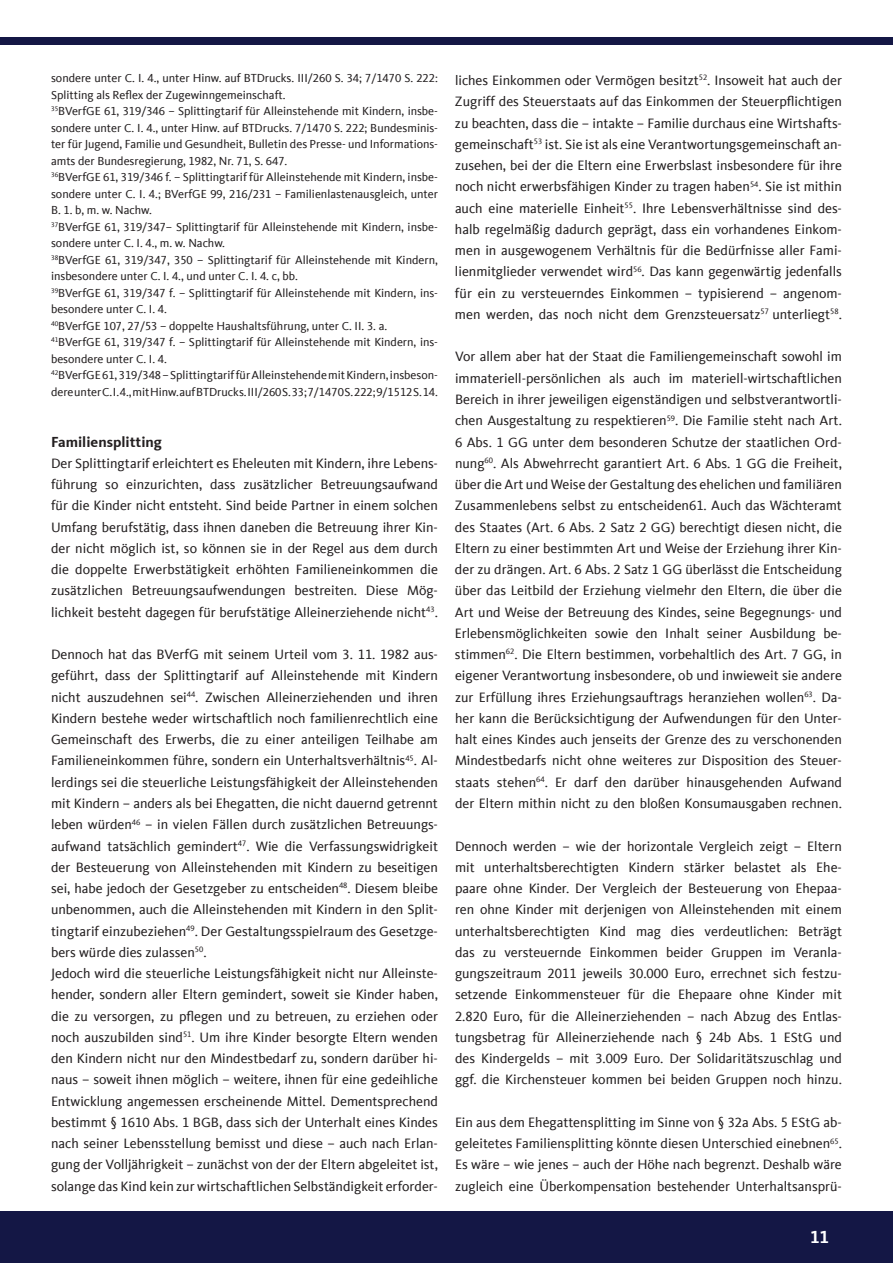
<style>
.page{position:relative;width:893px;height:1263px;background:#fff}
.page>*{position:absolute;margin:0;border:0;box-sizing:border-box;transform-origin:0 0}
.t1{font:700 18px "CDU Kievit Tab";color:#fff}
.t2{font:700 15px "CDU Kievit Tab";color:#231f20}
.t3{font:13.95px/21.3px "CDU Kievit Tab";color:#231f20;text-align:justify}
.t4{font:12px/16.5px "CDU Kievit Tab";color:#231f20}
</style>
<div class="page">
<div style="left:0;top:1211px;width:893px;height:52px;background:#141745"></div>
<div style="left:0;top:37px;width:893px;height:8px;background:#141745"></div>
<p class="t4" style="left:51px;top:70px;width:388px">sondere unter C. I. 4., unter Hinw. auf BTDrucks. III/260 S. 34; 7/1470 S. 222:<br>Splitting als Reflex der Zugewinngemeinschaft.<br><sup>35</sup>BVerfGE 61, 319/346 – Splittingtarif für Alleinstehende mit Kindern, insbe&shy;sondere unter C. I. 4., unter Hinw. auf BTDrucks. 7/1470 S. 222; Bundesminis&shy;ter für Jugend, Familie und Gesundheit, Bulletin des Presse- und Informations&shy;amts der Bundesregierung, 1982, Nr. 71, S. 647.<br><sup>36</sup>BVerfGE 61, 319/346 f. – Splittingtarif für Alleinstehende mit Kindern, insbe&shy;sondere unter C. I. 4.; BVerfGE 99, 216/231 – Familienlastenausgleich, unter B. 1. b, m. w. Nachw.<br><sup>37</sup>BVerfGE 61, 319/347– Splittingtarif für Alleinstehende mit Kindern, insbe&shy;sondere unter C. I. 4., m. w. Nachw.<br><sup>38</sup>BVerfGE 61, 319/347, 350 – Splittingtarif für Alleinstehende mit Kindern, insbesondere unter C. I. 4., und unter C. I. 4. c, bb.<br><sup>39</sup>BVerfGE 61, 319/347 f. – Splittingtarif für Alleinstehende mit Kindern, ins&shy;besondere unter C. I. 4.<br><sup>40</sup>BVerfGE 107, 27/53 – doppelte Haushaltsführung, unter C. II. 3. a.<br><sup>41</sup>BVerfGE 61, 319/347 f. – Splittingtarif für Alleinstehende mit Kindern, ins&shy;besondere unter C. I. 4.<br><sup>42</sup>BVerfGE 61, 319/348 – Splittingtarif für Alleinstehende mit Kindern, insbeson&shy;dere unter C. I. 4., mit Hinw. auf BTDrucks. III/260 S. 33; 7/1470 S. 222; 9/1512 S. 14.</p>
<p class="t2" style="left:51px;top:433px;width:113px">Familiensplitting</p>
<p class="t3" style="left:51px;top:453px;width:388px">Der Splittingtarif erleichtert es Eheleuten mit Kindern, ihre Lebens&shy;führung so einzurichten, dass zusätzlicher Betreuungsaufwand für die Kinder nicht entsteht. Sind beide Partner in einem solchen Umfang berufstätig, dass ihnen daneben die Betreuung ihrer Kin&shy;der nicht möglich ist, so können sie in der Regel aus dem durch die doppelte Erwerbstätigkeit erhöhten Familieneinkommen die zusätzlichen Betreuungsaufwendungen bestreiten. Diese Mög&shy;lichkeit besteht dagegen für berufstätige Alleinerziehende nicht<sup>43</sup>.</p>
<p class="t3" style="left:51px;top:644px;width:388px;text-align:left">Dennoch hat das BVerfG mit seinem Urteil vom 3. 11. 1982 aus&shy;geführt, dass der Splittingtarif auf Alleinstehende mit Kindern nicht auszudehnen sei<sup>44</sup>. Zwischen Alleinerziehenden und ihren Kindern bestehe weder wirtschaftlich noch familienrechtlich eine Gemeinschaft des Erwerbs, die zu einer anteiligen Teilhabe am Familieneinkommen führe, sondern ein Unterhaltsverhältnis<sup>45</sup>. Al&shy;lerdings sei die steuerliche Leistungsfähigkeit der Alleinstehenden mit Kindern – anders als bei Ehegatten, die nicht dauernd getrennt leben würden<sup>46</sup> – in vielen Fällen durch zusätzlichen Betreuungs&shy;aufwand tatsächlich gemindert<sup>47</sup>. Wie die Verfassungswidrigkeit der Besteuerung von Alleinstehenden mit Kindern zu beseitigen sei, habe jedoch der Gesetzgeber zu entscheiden<sup>48</sup>. Diesem bleibe unbenommen, auch die Alleinstehenden mit Kindern in den Split&shy;tingtarif einzubeziehen<sup>49</sup>. Der Gestaltungsspielraum des Gesetzge&shy;bers würde dies zulassen<sup>50</sup>.<br>Jedoch wird die steuerliche Leistungsfähigkeit nicht nur Alleinste&shy;hender, sondern aller Eltern gemindert, soweit sie Kinder haben, die zu versorgen, zu pflegen und zu betreuen, zu erziehen oder noch auszubilden sind<sup>51</sup>. Um ihre Kinder besorgte Eltern wenden den Kindern nicht nur den Mindestbedarf zu, sondern darüber hi&shy;naus – soweit ihnen möglich – weitere, ihnen für eine gedeihliche Entwicklung angemessen erscheinende Mittel. Dementsprechend bestimmt § 1610 Abs. 1 BGB, dass sich der Unterhalt eines Kindes nach seiner Lebensstellung bemisst und diese – auch nach Erlan&shy;gung der Volljährigkeit – zunächst von der der Eltern abgeleitet ist, solange das Kind kein zur wirtschaftlichen Selbständigkeit erforder-</p>
<p class="t3" style="left:455px;top:70px;width:388px">liches Einkommen oder Vermögen besitzt<sup>52</sup>. Insoweit hat auch der Zugriff des Steuerstaats auf das Einkommen der Steuerpflichtigen zu beachten, dass die – intakte – Familie durchaus eine Wirtshafts&shy;gemeinschaft<sup>53</sup> ist. Sie ist als eine Verantwortungsgemeinschaft an&shy;zusehen, bei der die Eltern eine Erwerbslast insbesondere für ihre noch nicht erwerbsfähigen Kinder zu tragen haben<sup>54</sup>. Sie ist mithin auch eine materielle Einheit<sup>55</sup>. Ihre Lebensverhältnisse sind des&shy;halb regelmäßig dadurch geprägt, dass ein vorhandenes Einkom&shy;men in ausgewogenem Verhältnis für die Bedürfnisse aller Fami&shy;lienmitglieder verwendet wird<sup>56</sup>. Das kann gegenwärtig jedenfalls für ein zu versteuerndes Einkommen – typisierend – angenom&shy;men werden, das noch nicht dem Grenzsteuersatz<sup>57</sup> unterliegt<sup>58</sup>.</p>
<p class="t3" style="left:455px;top:346px;width:388px">Vor allem aber hat der Staat die Familiengemeinschaft sowohl im immateriell-persönlichen als auch im materiell-wirtschaftlichen Bereich in ihrer jeweiligen eigenständigen und selbstverantwortli&shy;chen Ausgestaltung zu respektieren<sup>59</sup>. Die Familie steht nach Art.<br>6 Abs. 1 GG unter dem besonderen Schutze der staatlichen Ord&shy;nung<sup>60</sup>. Als Abwehrrecht garantiert Art. 6 Abs. 1 GG die Freiheit, über die Art und Weise der Gestaltung des ehelichen und familiären Zusammenlebens selbst zu entscheiden61. Auch das Wächteramt des Staates (Art. 6 Abs. 2 Satz 2 GG) berechtigt diesen nicht, die Eltern zu einer bestimmten Art und Weise der Erziehung ihrer Kin&shy;der zu drängen. Art. 6 Abs. 2 Satz 1 GG überlässt die Entscheidung über das Leitbild der Erziehung vielmehr den Eltern, die über die Art und Weise der Betreuung des Kindes, seine Begegnungs- und Erlebensmöglichkeiten sowie den Inhalt seiner Ausbildung be&shy;stimmen<sup>62</sup>. Die Eltern bestimmen, vorbehaltlich des Art. 7 GG, in eigener Verantwortung insbesondere, ob und inwieweit sie andere zur Erfüllung ihres Erziehungsauftrags heranziehen wollen<sup>63</sup>. Da&shy;her kann die Berücksichtigung der Aufwendungen für den Unter&shy;halt eines Kindes auch jenseits der Grenze des zu verschonenden Mindestbedarfs nicht ohne weiteres zur Disposition des Steuer&shy;staats stehen<sup>64</sup>. Er darf den darüber hinausgehenden Aufwand der Eltern mithin nicht zu den bloßen Konsumausgaben rechnen.</p>
<p class="t3" style="left:455px;top:835px;width:388px">Dennoch werden – wie der horizontale Vergleich zeigt – Eltern mit unterhaltsberechtigten Kindern stärker belastet als Ehe&shy;paare ohne Kinder. Der Vergleich der Besteuerung von Ehepaa&shy;ren ohne Kinder mit derjenigen von Alleinstehenden mit einem unterhaltsberechtigten Kind mag dies verdeutlichen: Beträgt das zu versteuernde Einkommen beider Gruppen im Veranla&shy;gungszeitraum 2011 jeweils 30.000 Euro, errechnet sich festzu&shy;setzende Einkommensteuer für die Ehepaare ohne Kinder mit 2.820 Euro, für die Alleinerziehenden – nach Abzug des Entlas&shy;tungsbetrag für Alleinerziehende nach § 24b Abs. 1 EStG und des Kindergelds – mit 3.009 Euro. Der Solidaritätszuschlag und ggf. die Kirchensteuer kommen bei beiden Gruppen noch hinzu.</p>
<p class="t3" style="left:455px;top:1112px;width:388px">Ein aus dem Ehegattensplitting im Sinne von § 32a Abs. 5 EStG ab&shy;geleitetes Familiensplitting könnte diesen Unterschied einebnen<sup>65</sup>.<br>Es wäre – wie jenes – auch der Höhe nach begrenzt. Deshalb wäre zugleich eine Überkompensation bestehender Unterhaltsansprü-</p>
<p class="t1" style="left:810px;top:1226px;width:20px">11</p>
</div>
